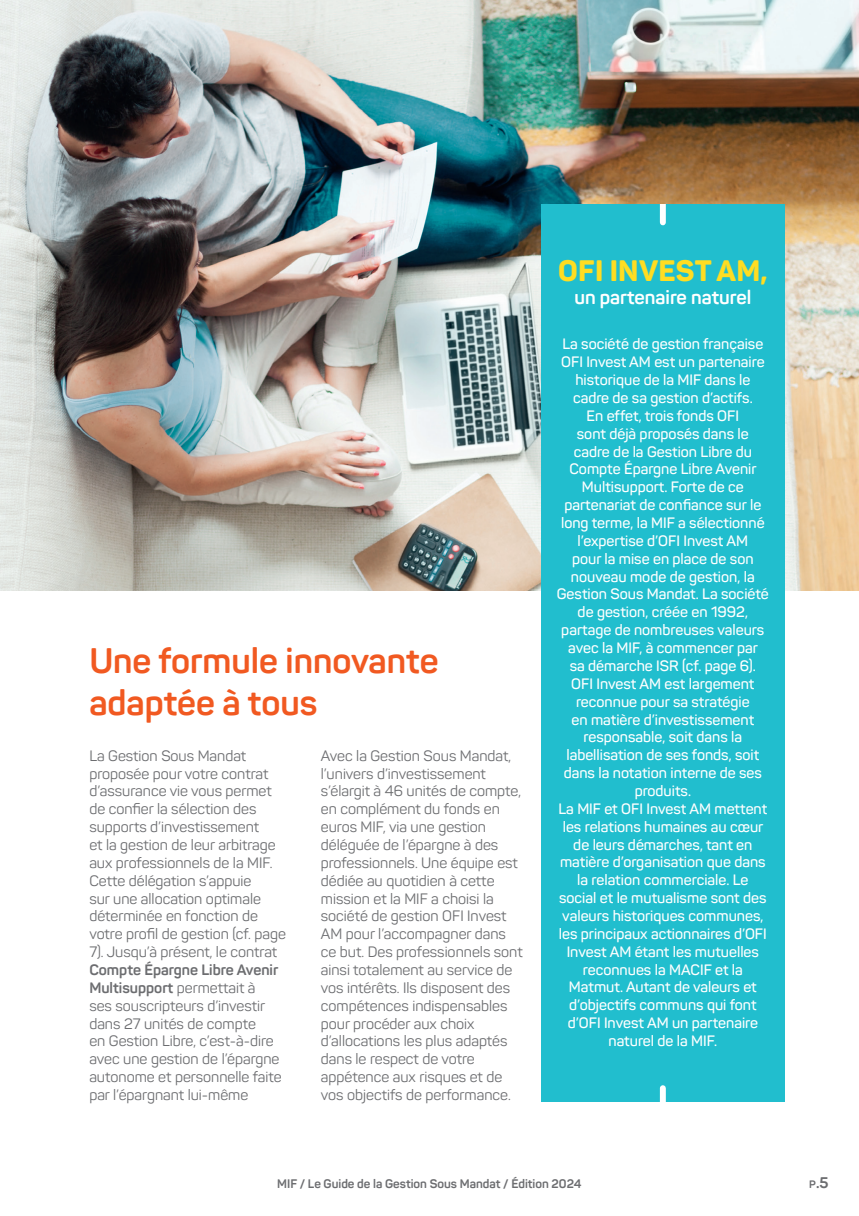
<style>
.page{position:relative;width:859px;height:1216px;background:#fff}
.page>*{position:absolute;margin:0;border:0;box-sizing:border-box;transform-origin:0 0}
.t1{font:700 35px/42px "Panton";color:#f15921}
.t2{font:800 29.22px "Panton";letter-spacing:.01em;color:#fd2}
.t3{font:700 19.25px "Panton";color:#fff}
.t4{font:14.88px/17.8px "Panton";color:#6c6d70}
.t5{font:600 14.88px/17.8px "Panton";color:#fff;text-align:center}
.t6{font:700 12.25px "Panton";color:#6c6d70}
.t7{font:700 10.67px "Panton";color:#6c6d70}
.s1{font-weight:700}
.s2{font-size:15.22px}
</style>
<div class="page">
<img style="left:0;top:0;width:858px;height:590px">
<div style="left:541px;top:205px;width:243px;height:897px;background:#21bece"></div>
<div style="left:659px;top:205px;width:6px;height:17px;background:#fff"></div>
<div style="left:659px;top:1088px;width:6px;height:28px;background:#fff"></div>
<h1 class="t1" style="left:89px;top:639px;width:350px">Une formule innovante adaptée à tous</h1>
<p class="t4" style="left:89px;top:746px;width:198px">La Gestion Sous Mandat proposée pour votre contrat d’assurance vie vous permet de confier la sélection des supports d’investissement<br>et la gestion de leur arbitrage aux professionnels de la MIF.<br>Cette délégation s’appuie<br>sur une allocation optimale déterminée en fonction de votre profil de gestion (cf. page<br>7). Jusqu’à présent, le contrat</p>
<p class="t4" style="left:89px;top:960px;width:194px"><span class="s1">Compte Épargne Libre Avenir<br>Multisupport</span> permettait à ses souscripteurs d’investir dans 27 unités de compte<br>en Gestion Libre, c’est-à-dire avec une gestion de l’épargne autonome et personnelle faite par l’épargnant lui-même</p>
<p class="t4" style="left:321px;top:746px;width:203px">Avec la Gestion Sous Mandat, l’univers d’investissement s’élargit à 46 unités de compte, en complément du fonds en euros MIF, via une gestion déléguée de l’épargne à des professionnels. Une équipe est dédiée au quotidien à cette mission et la MIF a choisi la société de gestion OFI Invest<br>AM pour l’accompagner dans ce but. Des professionnels sont ainsi totalement au service de vos intérêts. Ils disposent des compétences indispensables pour procéder aux choix d’allocations les plus adaptés dans le respect de votre appétence aux risques et de vos objectifs de performance.</p>
<h2 class="t2" style="left:558px;top:252px;width:211px">OFI INVEST AM,</h2>
<p class="t3" style="left:574px;top:285px;width:178px">un partenaire naturel</p>
<p class="t5" style="left:556px;top:335px;width:213px">La société de gestion française<br>OFI Invest AM est un partenaire historique de la MIF dans le cadre de sa gestion d’actifs.<br>En effet, trois fonds OFI<br>sont déjà proposés dans le<br>cadre de la Gestion Libre du<br>Compte Épargne Libre Avenir<br>Multisupport. Forte de ce partenariat de confiance sur le long terme, la MIF a sélectionné l’expertise d’OFI Invest AM<br>pour la mise en place de son nouveau mode de gestion, la<br>Gestion Sous Mandat. La société de gestion, créée en 1992, partage de nombreuses valeurs avec la MIF, à commencer par<br>sa démarche ISR (cf. page 6).<br>OFI Invest AM est largement reconnue pour sa stratégie<br>en matière d’investissement responsable, soit dans la labellisation de ses fonds, soit dans la notation interne de ses produits.<br>La MIF et OFI Invest AM mettent les relations humaines au cœur de leurs démarches, tant en matière d’organisation que dans la relation commerciale. Le social et le mutualisme sont des valeurs historiques communes, les principaux actionnaires d’OFI<br>Invest AM étant les mutuelles reconnues la MACIF et la<br>Matmut. Autant de valeurs et d’objectifs communs qui font d’OFI Invest AM un partenaire naturel de la MIF.</p>
<p class="t6" style="left:277px;top:1175px;width:306px">MIF / Le Guide de la Gestion Sous Mandat / Édition 2024</p>
<p class="t7" style="left:809px;top:1177px;width:21px">p<span class="s2">.</span><span class="s2">5</span></p>
</div>
